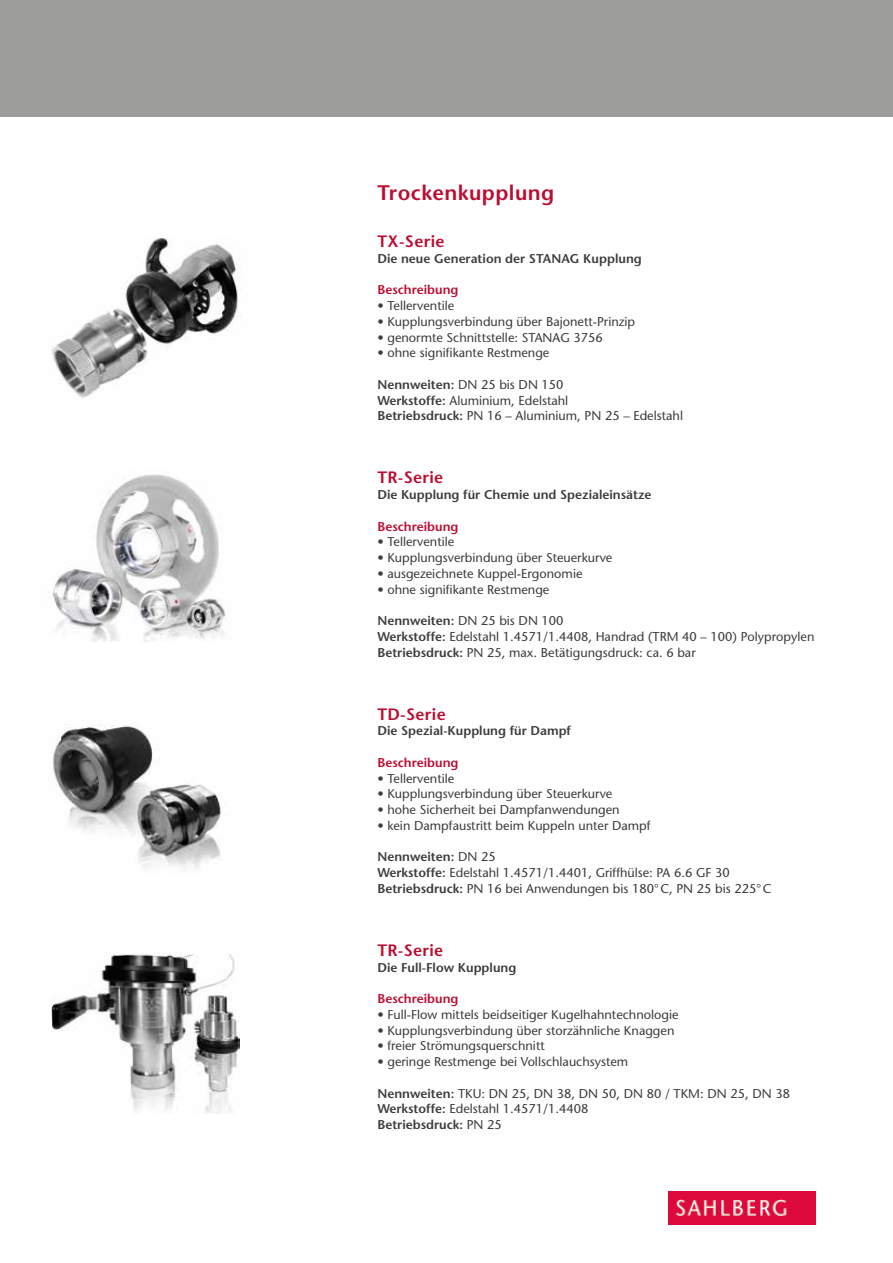
<style>
.page{position:relative;width:893px;height:1263px;background:#fff}
.page>*{position:absolute;margin:0;border:0;box-sizing:border-box;transform-origin:0 0}
.t1{font:600 21px "Stone Sans";letter-spacing:.02em;color:#bc0d31}
.t2{font:600 16.5px "Stone Sans";letter-spacing:.02em;color:#bc0d31}
.t3{font:12.75px/15.8px "Stone Sans";color:#3c3c3b}
.t4{font:600 12.75px "Stone Sans";color:#3c3c3b}
.t5{font:600 12.75px "Stone Sans";color:#bc0d31}
.s1{font-weight:600}
</style>
<div class="page">
<img style="left:51px;top:238px;width:188px;height:160px">
<img style="left:48px;top:474px;width:178px;height:167px">
<img style="left:53px;top:725px;width:169px;height:144px">
<img style="left:52px;top:953px;width:188px;height:161px">
<img style="left:669px;top:1192px;width:146px;height:32px">
<div style="left:0;top:0;width:893px;height:117px;background:#9d9d9c"></div>
<h1 class="t1" style="left:377px;top:180px;width:178px">Trockenkupplung</h1>
<p class="t2" style="left:377px;top:231px;width:69px">TX-Serie</p>
<p class="t4" style="left:377px;top:251px;width:266px">Die neue Generation der STANAG Kupplung</p>
<p class="t5" style="left:377px;top:282px;width:83px">Beschreibung</p>
<p class="t3" style="left:377px;top:298px;width:78px">• Tellerventile</p>
<p class="t3" style="left:377px;top:313px;width:259px">• Kupplungsverbindung über Bajonett-Prinzip</p>
<p class="t3" style="left:377px;top:329px;width:227px">• genormte Schnittstelle: STANAG 3756</p>
<p class="t3" style="left:377px;top:345px;width:174px">• ohne signifikante Restmenge</p>
<p class="t3" style="left:377px;top:376px;width:307px"><span class="s1">Nennweiten:</span> DN 25 bis DN 150<br><span class="s1">Werkstoffe:</span> Aluminium, Edelstahl<br><span class="s1">Betriebsdruck:</span> PN 16 – Aluminium, PN 25 – Edelstahl</p>
<p class="t2" style="left:377px;top:468px;width:67px">TR-Serie</p>
<p class="t4" style="left:377px;top:487px;width:276px">Die Kupplung für Chemie und Spezialeinsätze</p>
<p class="t5" style="left:377px;top:518px;width:83px">Beschreibung</p>
<p class="t3" style="left:377px;top:534px;width:78px">• Tellerventile</p>
<p class="t3" style="left:377px;top:550px;width:236px">• Kupplungsverbindung über Steuerkurve</p>
<p class="t3" style="left:377px;top:565px;width:207px">• ausgezeichnete Kuppel-Ergonomie</p>
<p class="t3" style="left:377px;top:581px;width:174px">• ohne signifikante Restmenge</p>
<p class="t3" style="left:377px;top:613px;width:439px"><span class="s1">Nennweiten:</span> DN 25 bis DN 100<br><span class="s1">Werkstoffe:</span> Edelstahl 1.4571/1.4408, Handrad (TRM 40 – 100) Polypropylen<br><span class="s1">Betriebsdruck:</span> PN 25, max. Betätigungsdruck: ca. 6 bar</p>
<p class="t2" style="left:377px;top:704px;width:70px">TD-Serie</p>
<p class="t4" style="left:377px;top:723px;width:195px">Die Spezial-Kupplung für Dampf</p>
<p class="t5" style="left:377px;top:755px;width:83px">Beschreibung</p>
<p class="t3" style="left:377px;top:770px;width:78px">• Tellerventile</p>
<p class="t3" style="left:377px;top:786px;width:236px">• Kupplungsverbindung über Steuerkurve</p>
<p class="t3" style="left:377px;top:802px;width:244px">• hohe Sicherheit bei Dampfanwendungen</p>
<p class="t3" style="left:377px;top:817px;width:275px">• kein Dampfaustritt beim Kuppeln unter Dampf</p>
<p class="t3" style="left:377px;top:849px;width:396px"><span class="s1">Nennweiten:</span> DN 25<br><span class="s1">Werkstoffe:</span> Edelstahl 1.4571/1.4401, Griffhülse: PA 6.6 GF 30<br><span class="s1">Betriebsdruck:</span> PN 16 bei Anwendungen bis 180°C, PN 25 bis 225°C</p>
<p class="t2" style="left:377px;top:940px;width:67px">TR-Serie</p>
<p class="t4" style="left:377px;top:959px;width:140px">Die Full-Flow Kupplung</p>
<p class="t5" style="left:377px;top:991px;width:83px">Beschreibung</p>
<p class="t3" style="left:377px;top:1006px;width:303px">• Full-Flow mittels beidseitiger Kugelhahntechnologie</p>
<p class="t3" style="left:377px;top:1022px;width:299px">• Kupplungsverbindung über storzähnliche Knaggen</p>
<p class="t3" style="left:377px;top:1038px;width:169px">• freier Strömungsquerschnitt</p>
<p class="t3" style="left:377px;top:1054px;width:252px">• geringe Restmenge bei Vollschlauchsystem</p>
<p class="t3" style="left:377px;top:1085px;width:414px"><span class="s1">Nennweiten:</span> TKU: DN 25, DN 38, DN 50, DN 80 / TKM: DN 25, DN 38<br><span class="s1">Werkstoffe:</span> Edelstahl 1.4571/1.4408<br><span class="s1">Betriebsdruck:</span> PN 25</p>
</div>
